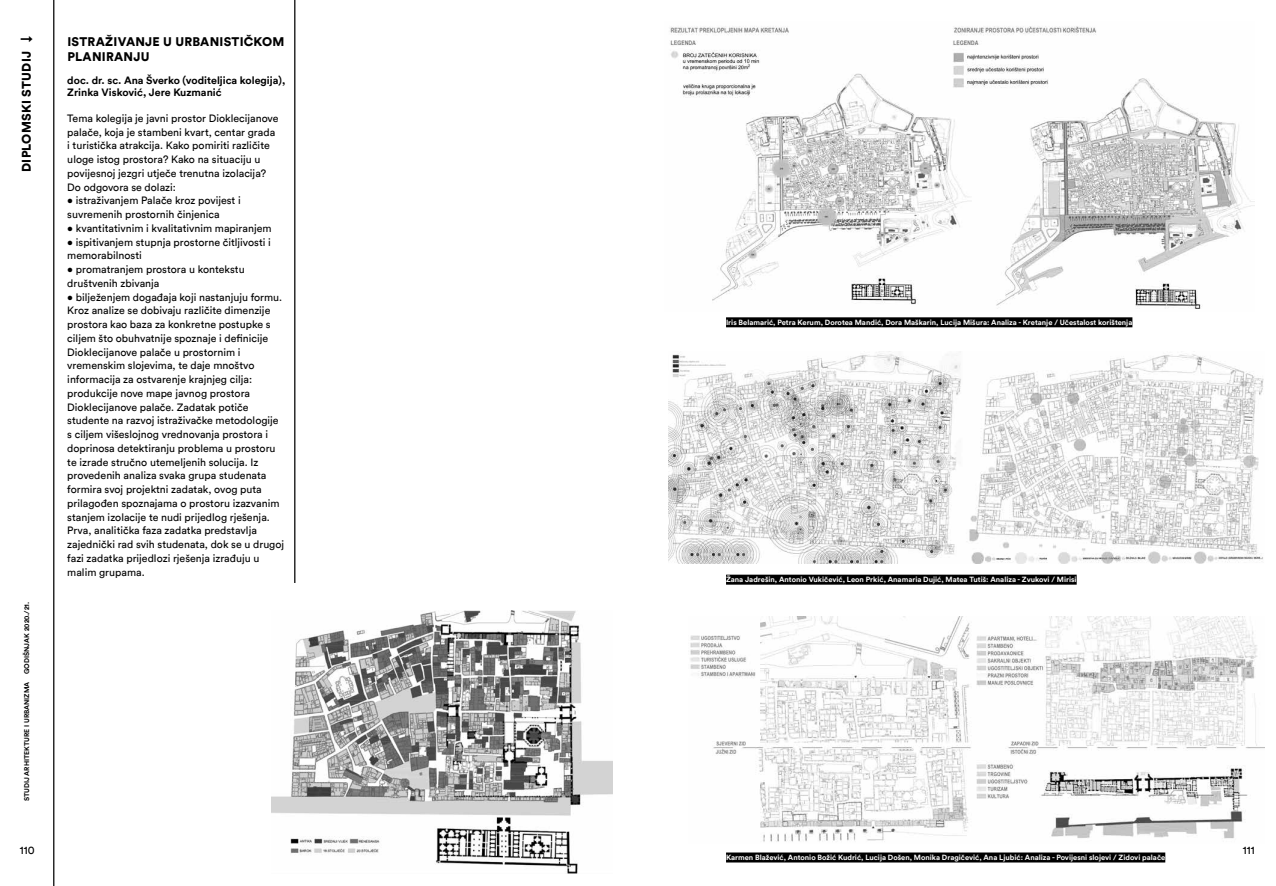
<style>
.page{position:relative;width:1276px;height:886px;background:#fff}
.page>*{position:absolute;margin:0;border:0;box-sizing:border-box;transform-origin:0 0}
.t1{font:900 12.5px/15px "Circular Std";letter-spacing:.02em;color:#000}
.t2{font:11.25px "Circular Std";color:#000}
.t3{font:10.62px/13.8px "Circular Std";color:#000}
.t4{font:700 10.62px/11.9px "Circular Std";color:#000}
.t5{font:700 7.5px "Circular Std";color:#fff}
.t6{font:700 6.88px "Circular Std";color:#000}
</style>
<div class="page">
<hr style="left:53px;top:0;width:1px;height:886px;background:#000">
<hr style="left:294px;top:0;width:1px;height:583px;background:#000">
<div style="left:726px;top:852px;width:439px;height:10px;background:#000"></div>
<img style="left:690px;top:616px;width:574px;height:226px">
<img style="left:271px;top:610px;width:341px;height:263px">
<img style="left:670px;top:26px;width:584px;height:283px">
<div style="left:726px;top:317px;width:406px;height:10px;background:#000"></div>
<img style="left:668px;top:351px;width:596px;height:212px">
<div style="left:726px;top:575px;width:350px;height:10px;background:#000"></div>
<p class="t1" style="left:19px;top:172px;width:138px;rotate:-90deg">DIPLOMSKI STUDIJ ↓</p>
<p class="t6" style="left:23px;top:801px;width:201px;rotate:-90deg">STUDIJ ARHITEKTURE I URBANIZMA GODIŠNJAK 2020./21.</p>
<p class="t2" style="left:20px;top:845px;width:16px">110</p>
<p class="t1" style="left:67px;top:34px;width:218px">ISTRAŽIVANJE U URBANISTIČKOM<br>PLANIRANJU</p>
<p class="t4" style="left:67px;top:75px;width:219px">doc. dr. sc. Ana Šverko (voditeljica kolegija),<br>Zrinka Visković, Jere Kuzmanić</p>
<p class="t3" style="left:67px;top:112px;width:213px">Tema kolegija je javni prostor Dioklecijanove palače, koja je stambeni kvart, centar grada i turistička atrakcija. Kako pomiriti različite uloge istog prostora? Kako na situaciju u povijesnoj jezgri utječe trenutna izolacija?<br>Do odgovora se dolazi:</p>
<p class="t3" style="left:67px;top:194px;width:175px">• istraživanjem Palače kroz povijest i suvremenih prostornih činjenica</p>
<p class="t3" style="left:67px;top:222px;width:206px">• kvantitativnim i kvalitativnim mapiranjem</p>
<p class="t3" style="left:67px;top:235px;width:205px">• ispitivanjem stupnja prostorne čitljivosti i memorabilnosti</p>
<p class="t3" style="left:67px;top:263px;width:179px">• promatranjem prostora u kontekstu društvenih zbivanja</p>
<p class="t3" style="left:67px;top:290px;width:218px">• bilježenjem događaja koji nastanjuju formu.<br>Kroz analize se dobivaju različite dimenzije prostora kao baza za konkretne postupke s ciljem što obuhvatnije spoznaje i definicije Dioklecijanove palače u prostornim i vremenskim slojevima, te daje mnoštvo informacija za ostvarenje krajnjeg cilja: produkcije nove mape javnog prostora Dioklecijanove palače. Zadatak potiče studente na razvoj istraživačke metodologije s ciljem višeslojnog vrednovanja prostora i doprinosa detektiranju problema u prostoru te izrade stručno utemeljenih solucija. Iz provedenih analiza svaka grupa studenata formira svoj projektni zadatak, ovog puta prilagođen spoznajama o prostoru izazvanim stanjem izolacije te nudi prijedlog rješenja.<br>Prva, analitička faza zadatka predstavlja zajednički rad svih studenata, dok se u drugoj fazi zadatka prijedlozi rješenja izrađuju u malim grupama.</p>
<p class="t5" style="left:726px;top:319px;width:408px">Iris Belamarić, Petra Kerum, Dorotea Mandić, Dora Maškarin, Lucija Mišura: Analiza - Kretanje / Učestalost korištenja</p>
<p class="t5" style="left:726px;top:576px;width:352px">Žana Jadrešin, Antonio Vukičević, Leon Prkić, Anamaria Dujić, Matea Tutiš: Analiza - Zvukovi / Mirisi</p>
<p class="t5" style="left:726px;top:854px;width:441px">Karmen Blažević, Antonio Božić Kudrić, Lucija Došen, Monika Dragičević, Ana Ljubić: Analiza - Povijesni slojevi / Zidovi palače</p>
<p class="t2" style="left:1242px;top:845px;width:13px">111</p>
</div>
